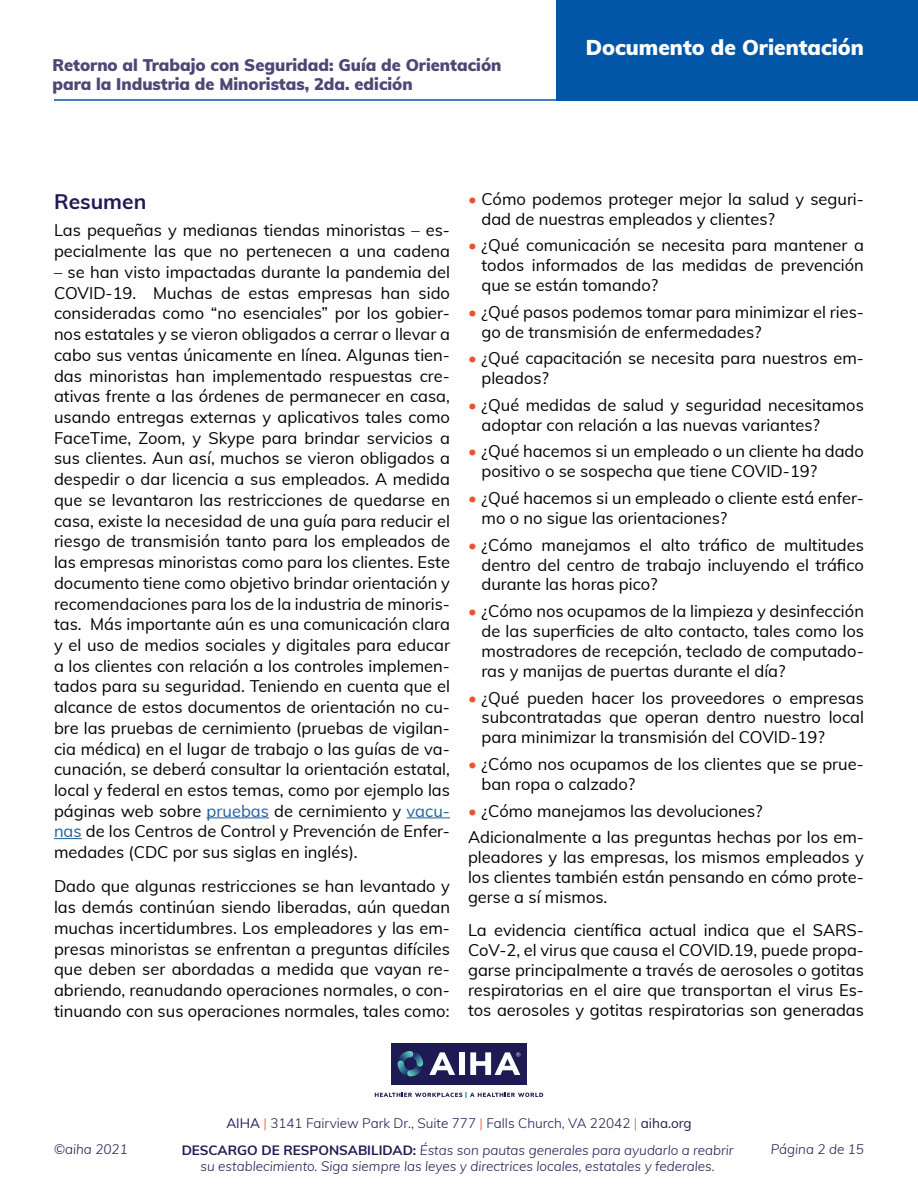
<style>
.page{position:relative;width:918px;height:1188px;background:#fff}
.page>*{position:absolute;margin:0;border:0;box-sizing:border-box;transform-origin:0 0}
.t1{font:900 21px "Muli";color:#fff}
.t2{font:700 21px "Muli";color:#1e1a53}
.t3{font:16.5px/20.7px "Muli";color:#000}
.t4{font:900 16.5px/19.8px "Muli";color:#4b4875}
.t5{font:italic 300 13.5px/16.2px "Muli";color:#1e1a53;text-align:center}
.t6{font:300 13.5px "Muli";color:#1e1a53}
.s1{color:#215e9e}
.s2{color:#f0512a}
.s3{font-weight:400}
.s4{font-weight:700;font-style:normal}
</style>
<div class="page">
<hr style="left:54px;top:99px;width:537px;height:2px;background:#0256a7">
<div style="left:556px;top:0;width:362px;height:101px;background:#0256a7"></div>
<div style="left:391px;top:1043px;width:136px;height:42px;background:#1e1a53"></div>
<svg style="left:398px;top:1051px;width:25px;height:25px"></svg>
<svg style="left:375px;top:1092px;width:168px;height:5px"></svg>
<svg style="left:429px;top:1052px;width:26px;height:23px"></svg>
<div style="left:459px;top:1052px;width:6px;height:23px;background:#fff"></div>
<svg style="left:470px;top:1052px;width:50px;height:23px"></svg>
<hr style="left:207px;top:817px;width:62px;height:1px;background:#215e9e">
<hr style="left:407px;top:817px;width:43px;height:1px;background:#215e9e">
<svg style="left:54px;top:838px;width:28px;height:1px"></svg>
<p class="t4" style="left:52px;top:54px;width:451px">Retorno al Trabajo con Seguridad: Guía de Orientación para la Industria de Minoristas, 2da. edición</p>
<p class="t1" style="left:586px;top:32px;width:280px">Documento de Orientación</p>
<p class="t2" style="left:54px;top:186px;width:94px">Resumen</p>
<p class="t3" style="left:54px;top:219px;width:397px">Las pequeñas y medianas tiendas minoristas – es&shy;pecialmente las que no pertenecen a una cadena</p>
<p class="t3" style="left:54px;top:261px;width:398px;text-align:justify">– se han visto impactadas durante la pandemia del COVID-19. Muchas de estas empresas han sido consideradas como “no esenciales” por los gobier&shy;nos estatales y se vieron obligados a cerrar o llevar a cabo sus ventas únicamente en línea. Algunas tien&shy;das minoristas han implementado respuestas cre&shy;ativas frente a las órdenes de permanecer en casa, usando entregas externas y aplicativos tales como FaceTime, Zoom, y Skype para brindar servicios a sus clientes. Aun así, muchos se vieron obligados a despedir o dar licencia a sus empleados. A medida que se levantaron las restricciones de quedarse en casa, existe la necesidad de una guía para reducir el riesgo de transmisión tanto para los empleados de las empresas minoristas como para los clientes. Este documento tiene como objetivo brindar orientación y recomendaciones para los de la industria de minoris&shy;tas. Más importante aún es una comunicación clara y el uso de medios sociales y digitales para educar a los clientes con relación a los controles implemen&shy;tados para su seguridad. Teniendo en cuenta que el alcance de estos documentos de orientación no cu&shy;bre las pruebas de cernimiento (pruebas de vigilan&shy;cia médica) en el lugar de trabajo o las guías de va&shy;cunación, se deberá consultar la orientación estatal, local y federal en estos temas, como por ejemplo las páginas web sobre <span class="s1">pruebas</span> de cernimiento y <span class="s1">vacu&shy;nas</span> de los Centros de Control y Prevención de Enfer&shy;medades (CDC por sus siglas en inglés).</p>
<p class="t3" style="left:54px;top:875px;width:398px;text-align:justify">Dado que algunas restricciones se han levantado y las demás continúan siendo liberadas, aún quedan muchas incertidumbres. Los empleadores y las em&shy;presas minoristas se enfrentan a preguntas difíciles que deben ser abordadas a medida que vayan re&shy;abriendo, reanudando operaciones normales, o con&shy;tinuando con sus operaciones normales, tales como:</p>
<p class="t3" style="left:481px;top:188px;width:384px;line-height:20px;text-indent:-13px"><span class="s2">•</span> Cómo podemos proteger mejor la salud y seguri&shy;dad de nuestras empleados y clientes?</p>
<p class="t3" style="left:481px;top:235px;width:384px;line-height:20px;text-align:justify;text-indent:-13px"><span class="s2">•</span> ¿Qué comunicación se necesita para mantener a todos informados de las medidas de prevención que se están tomando?</p>
<p class="t3" style="left:481px;top:301px;width:384px;line-height:20px;text-indent:-13px"><span class="s2">•</span> ¿Qué pasos podemos tomar para minimizar el ries&shy;go de transmisión de enfermedades?</p>
<p class="t3" style="left:481px;top:348px;width:384px;line-height:20px;text-indent:-13px"><span class="s2">•</span> ¿Qué capacitación se necesita para nuestros em&shy;pleados?</p>
<p class="t3" style="left:481px;top:394px;width:384px;line-height:20px;text-indent:-13px"><span class="s2">•</span> ¿Qué medidas de salud y seguridad necesitamos adoptar con relación a las nuevas variantes?</p>
<p class="t3" style="left:481px;top:441px;width:384px;line-height:20px;text-indent:-13px"><span class="s2">•</span> ¿Qué hacemos si un empleado o un cliente ha dado positivo o se sospecha que tiene COVID-19?</p>
<p class="t3" style="left:481px;top:487px;width:384px;line-height:20px;text-indent:-13px"><span class="s2">•</span> ¿Qué hacemos si un empleado o cliente está enfer&shy;mo o no sigue las orientaciones?</p>
<p class="t3" style="left:481px;top:534px;width:384px;line-height:20px;text-align:justify;text-indent:-13px"><span class="s2">•</span> ¿Cómo manejamos el alto tráfico de multitudes dentro del centro de trabajo incluyendo el tráfico durante las horas pico?</p>
<p class="t3" style="left:481px;top:600px;width:384px;line-height:20px;text-align:justify;text-indent:-13px"><span class="s2">•</span> ¿Cómo nos ocupamos de la limpieza y desinfección de las superficies de alto contacto, tales como los mostradores de recepción, teclado de computado&shy;ras y manijas de puertas durante el día?</p>
<p class="t3" style="left:482px;top:687px;width:384px;line-height:20px;text-align:justify;text-indent:-13px"><span class="s2">•</span> ¿Qué pueden hacer los proveedores o empresas subcontratadas que operan dentro nuestro local para minimizar la transmisión del COVID-19?</p>
<p class="t3" style="left:482px;top:753px;width:384px;line-height:20px;text-indent:-13px"><span class="s2">•</span> ¿Cómo nos ocupamos de los clientes que se prue&shy;ban ropa o calzado?</p>
<p class="t3" style="left:468px;top:797px;width:398px;line-height:26.7px"><span class="s2">•</span> ¿Cómo manejamos las devoluciones?<br>Adicionalmente a las preguntas hechas por los em-</p>
<p class="t3" style="left:468px;top:846px;width:397px;line-height:20px;text-align:justify">pleadores y las empresas, los mismos empleados y los clientes también están pensando en cómo prote&shy;gerse a sí mismos.</p>
<p class="t3" style="left:468px;top:920px;width:398px;line-height:20px;text-align:justify">La evidencia científica actual indica que el SARS-CoV-2, el virus que causa el COVID.19, puede propa&shy;garse principalmente a través de aerosoles o gotitas respiratorias en el aire que transportan el virus Es&shy;tos aerosoles y gotitas respiratorias son generadas</p>
<p class="t6" style="left:226px;top:1113px;width:467px"><span class="s3">AIHA</span> <span class="s2">|</span> 3141 Fairview Park Dr., Suite 777 <span class="s2">|</span> Falls Church, VA 22042 <span class="s2">|</span> <span class="s3">aiha.org</span></p>
<p class="t5" style="left:182px;top:1141px;width:553px"><span class="s4">DESCARGO DE RESPONSABILIDAD:</span> Éstas son pautas generales para ayudarlo a reabrir su establecimiento. Siga siempre las leyes y directrices locales, estatales y federales.</p>
<p class="t5" style="left:54px;top:1141px;width:75px">©aiha 2021</p>
<p class="t5" style="left:771px;top:1141px;width:95px">Página 2 de 15</p>
</div>
